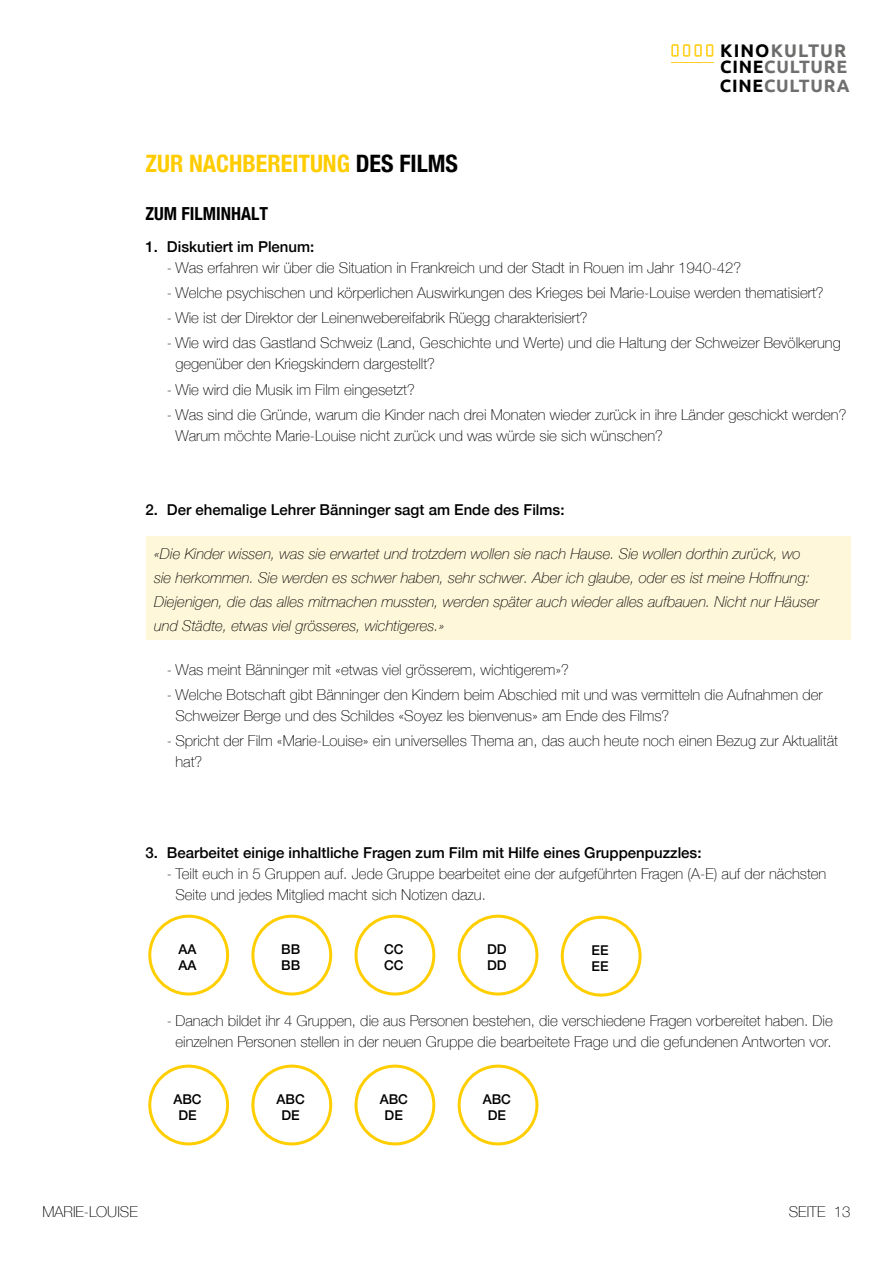
<style>
.page{position:relative;width:893px;height:1263px;background:#fff}
.page>*{position:absolute;margin:0;border:0;box-sizing:border-box;transform-origin:0 0}
.t1{font:700 condensed 24px "Helvetica Neue";color:#fc0}
.t2{font:700 18.15px "Ubuntu";letter-spacing:.06em;color:#6d6d6c}
.t3{font:700 condensed 18px "Helvetica Neue";color:#000}
.t4{font:700 17.7px/18.6px "Ubuntu";letter-spacing:.04em;color:#706f6f}
.t5{font:100 15px/21px "Helvetica Neue";color:#000}
.t6{font:italic 100 15px/24px "Helvetica Neue";color:#000}
.t7{font:500 15px "Helvetica Neue";color:#000}
.t8{font:500 13.5px/16.2px "Helvetica Neue";color:#000}
.s1{color:#000}
</style>
<div class="page">
<hr style="left:671px;top:62px;width:42px;height:1px;background:#ffd125">
<svg style="left:671px;top:44px;width:42px;height:13px"></svg>
<div style="left:146px;top:536px;width:704px;height:104px;background:#fff7d9"></div>
<div style="left:148px;top:915px;width:81px;height:80px;border:3px solid #ffce00;border-radius:50%"></div>
<div style="left:251px;top:915px;width:81px;height:80px;border:3px solid #ffce00;border-radius:50%"></div>
<div style="left:355px;top:915px;width:80px;height:80px;border:3px solid #ffce00;border-radius:50%"></div>
<div style="left:458px;top:915px;width:80px;height:80px;border:3px solid #ffce00;border-radius:50%"></div>
<div style="left:561px;top:916px;width:81px;height:80px;border:3px solid #ffce00;border-radius:50%"></div>
<div style="left:148px;top:1064px;width:81px;height:81px;border:3px solid #ffce00;border-radius:50%"></div>
<div style="left:251px;top:1064px;width:81px;height:81px;border:3px solid #ffce00;border-radius:50%"></div>
<div style="left:355px;top:1064px;width:80px;height:81px;border:3px solid #ffce00;border-radius:50%"></div>
<div style="left:458px;top:1064px;width:80px;height:81px;border:3px solid #ffce00;border-radius:50%"></div>
<h1 class="t1" style="left:146px;top:143px;width:314px">ZUR NACHBEREITUNG <span class="s1">DES FILMS</span></h1>
<p class="t3" style="left:146px;top:199px;width:124px">ZUM FILMINHALT</p>
<p class="t2" style="left:720px;top:40px;width:128px"><span class="s1">KINO</span>KULTUR</p>
<p class="t4" style="left:720px;top:58px;width:131px"><span class="s1">CINE</span>CULTURE<br><span class="s1">CINE</span>CULTURA</p>
<p class="t7" style="left:146px;top:234px;width:170px">1. Diskutiert im Plenum:</p>
<p class="t5" style="left:167px;top:256px;width:576px">- Was erfahren wir über die Situation in Frankreich und der Stadt in Rouen im Jahr 1940-42?</p>
<p class="t5" style="left:167px;top:281px;width:658px">- Welche psychischen und körperlichen Auswirkungen des Krieges bei Marie-Louise werden thematisiert?</p>
<p class="t5" style="left:167px;top:306px;width:422px">- Wie ist der Direktor der Leinenwebereifabrik Rüegg charakterisiert?</p>
<p class="t5" style="left:175px;top:332px;width:667px;text-indent:-9px">- Wie wird das Gastland Schweiz (Land, Geschichte und Werte) und die Haltung der Schweizer Bevölkerung gegenüber den Kriegskindern dargestellt?</p>
<p class="t5" style="left:167px;top:378px;width:250px">- Wie wird die Musik im Film eingesetzt?</p>
<p class="t5" style="left:175px;top:403px;width:673px;text-indent:-9px">- Was sind die Gründe, warum die Kinder nach drei Monaten wieder zurück in ihre Länder geschickt werden?<br>Warum möchte Marie-Louise nicht zurück und was würde sie sich wünschen?</p>
<p class="t7" style="left:146px;top:498px;width:420px">2. Der ehemalige Lehrer Bänninger sagt am Ende des Films:</p>
<p class="t6" style="left:154px;top:541px;width:666px">«Die Kinder wissen, was sie erwartet und trotzdem wollen sie nach Hause. Sie wollen dorthin zurück, wo sie herkommen. Sie werden es schwer haben, sehr schwer. Aber ich glaube, oder es ist meine Hoffnung:<br>Diejenigen, die das alles mitmachen mussten, werden später auch wieder alles aufbauen. Nicht nur Häuser und Städte, etwas viel grösseres, wichtigeres.»</p>
<p class="t5" style="left:167px;top:658px;width:404px">- Was meint Bänninger mit «etwas viel grösserem, wichtigerem»?</p>
<p class="t5" style="left:175px;top:683px;width:649px;text-indent:-9px">- Welche Botschaft gibt Bänninger den Kindern beim Abschied mit und was vermitteln die Aufnahmen der<br>Schweizer Berge und des Schildes «Soyez les bienvenus» am Ende des Films?</p>
<p class="t5" style="left:175px;top:730px;width:664px;text-indent:-9px">- Spricht der Film «Marie-Louise» ein universelles Thema an, das auch heute noch einen Bezug zur Aktualität hat?</p>
<p class="t7" style="left:146px;top:841px;width:557px">3. Bearbeitet einige inhaltliche Fragen zum Film mit Hilfe eines Gruppenpuzzles:</p>
<p class="t5" style="left:175px;top:863px;width:652px;text-indent:-9px">- Teilt euch in 5 Gruppen auf. Jede Gruppe bearbeitet eine der aufgeführten Fragen (A-E) auf der nächsten<br>Seite und jedes Mitglied macht sich Notizen dazu.</p>
<p class="t8" style="left:179px;top:939px;width:20px">AA<br>AA</p>
<p class="t8" style="left:281px;top:939px;width:21px">BB<br>BB</p>
<p class="t8" style="left:384px;top:939px;width:21px">CC<br>CC</p>
<p class="t8" style="left:487px;top:939px;width:21px">DD<br>DD</p>
<p class="t8" style="left:591px;top:941px;width:19px">EE<br>EE</p>
<p class="t5" style="left:167px;top:1010px;width:667px;text-align:center">- Danach bildet ihr 4 Gruppen, die aus Personen bestehen, die verschiedene Fragen vorbereitet haben. Die einzelnen Personen stellen in der neuen Gruppe die bearbeitete Frage und die gefundenen Antworten vor.</p>
<p class="t8" style="left:173px;top:1089px;width:30px;text-align:center">ABC<br>DE</p>
<p class="t8" style="left:277px;top:1089px;width:30px;text-align:center">ABC<br>DE</p>
<p class="t8" style="left:380px;top:1089px;width:30px;text-align:center">ABC<br>DE</p>
<p class="t8" style="left:483px;top:1089px;width:30px;text-align:center">ABC<br>DE</p>
<p class="t5" style="left:43px;top:1201px;width:97px">MARIE-LOUISE</p>
<p class="t5" style="left:789px;top:1201px;width:63px">SEITE 13</p>
</div>
